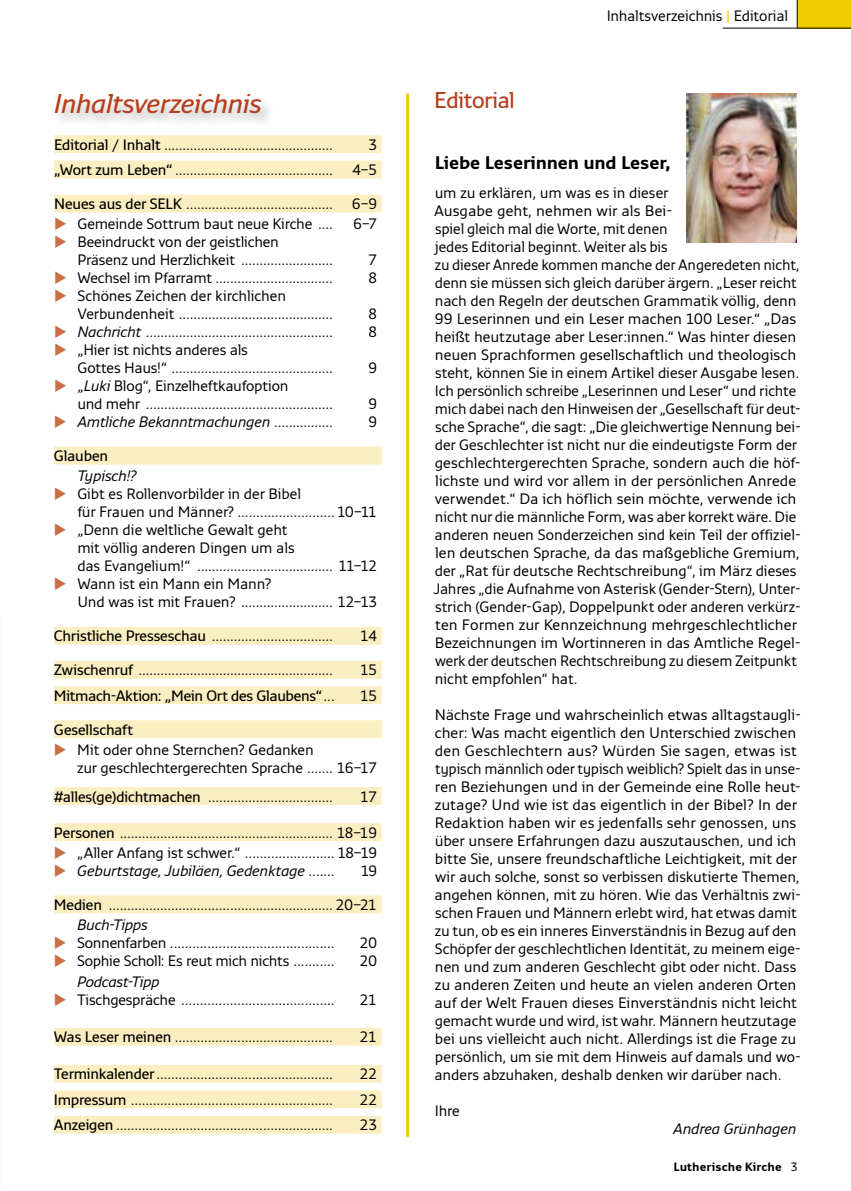
<style>
.page{position:relative;width:851px;height:1191px;background:#fff}
.page>*{position:absolute;margin:0;border:0;box-sizing:border-box;transform-origin:0 0}
.t1{font:italic 600 27px "Monitor";letter-spacing:-.02em;color:#b73e1d}
.t2{font:600 22.65px "Monitor";letter-spacing:-.025em;color:#b73e1d}
.t3{font:700 18.15px "Monitor";letter-spacing:-.02em;color:#000}
.t4{font:15px/18px "Monitor";letter-spacing:-.01em;color:#000}
.t5{font:italic 15px "Monitor";letter-spacing:-.015em;color:#000}
.t6{font:600 15px "Monitor";letter-spacing:-.02em;color:#000}
.t7{font:700 12px "Monitor";color:#000}
.s1{font-weight:600}
.s2{font-style:italic}
.s3{font-style:normal}
.s4{font-weight:400}
.s5{font-weight:600;font-style:italic}
.s6{color:#eecd00}
</style>
<div class="page">
<div style="left:797px;top:0;width:53px;height:28px;background:#eecd00"></div>
<hr style="left:722px;top:28px;width:128px;height:1px;background:#000">
<svg style="left:796px;top:0;width:1px;height:28px"></svg>
<img style="left:686px;top:94px;width:110px;height:148px">
<div style="left:54px;top:135px;width:327px;height:18px;background:#fbefc1"></div>
<div style="left:54px;top:161px;width:327px;height:17px;background:#fbefc1"></div>
<div style="left:54px;top:195px;width:327px;height:17px;background:#fbefc1"></div>
<div style="left:54px;top:447px;width:327px;height:17px;background:#fbefc1"></div>
<div style="left:54px;top:627px;width:327px;height:18px;background:#fbefc1"></div>
<div style="left:54px;top:661px;width:327px;height:18px;background:#fbefc1"></div>
<div style="left:54px;top:686px;width:327px;height:18px;background:#fbefc1"></div>
<div style="left:54px;top:720px;width:327px;height:18px;background:#fbefc1"></div>
<div style="left:54px;top:787px;width:327px;height:18px;background:#fbefc1"></div>
<div style="left:54px;top:823px;width:327px;height:18px;background:#fbefc1"></div>
<div style="left:54px;top:895px;width:327px;height:18px;background:#fbefc1"></div>
<div style="left:54px;top:1027px;width:327px;height:18px;background:#fbefc1"></div>
<div style="left:54px;top:1065px;width:327px;height:17px;background:#fbefc1"></div>
<div style="left:54px;top:1090px;width:327px;height:18px;background:#fbefc1"></div>
<div style="left:54px;top:1115px;width:327px;height:18px;background:#fbefc1"></div>
<div style="left:52px;top:93px;width:224px;height:34px;background:#000;opacity:.25"></div>
<hr style="left:406px;top:94px;width:3px;height:1043px;background:#eecd00">
<h1 class="t1" style="left:54px;top:87px;width:209px">Inhaltsverzeichnis</h1>
<p class="t4" style="left:54px;top:135px;width:280px"><span class="s1">Editorial / Inhalt</span> ..............................................</p>
<p class="t4" style="left:368px;top:135px;width:11px">3</p>
<p class="t4" style="left:54px;top:160px;width:280px"><span class="s1">„Wort zum Leben“</span> ...........................................</p>
<p class="t4" style="left:352px;top:160px;width:27px">4–5</p>
<p class="t4" style="left:54px;top:194px;width:280px"><span class="s1">Neues aus der SELK</span> ........................................</p>
<p class="t4" style="left:352px;top:194px;width:27px">6–9</p>
<p class="t4" style="left:77px;top:214px;width:257px">Gemeinde Sottrum baut neue Kirche ....</p>
<p class="t4" style="left:353px;top:214px;width:26px">6–7</p>
<p class="t4" style="left:77px;top:232px;width:257px">Beeindruckt von der geistlichen<br>Präsenz und Herzlichkeit .........................</p>
<p class="t4" style="left:368px;top:250px;width:11px">7</p>
<p class="t4" style="left:77px;top:268px;width:257px">Wechsel im Pfarramt ................................</p>
<p class="t4" style="left:368px;top:268px;width:11px">8</p>
<p class="t4" style="left:77px;top:286px;width:257px">Schönes Zeichen der kirchlichen<br>Verbundenheit ..........................................</p>
<p class="t4" style="left:368px;top:304px;width:11px">8</p>
<p class="t4" style="left:77px;top:322px;width:257px"><span class="s2">Nachricht</span> ...................................................</p>
<p class="t4" style="left:368px;top:322px;width:11px">8</p>
<p class="t4" style="left:77px;top:340px;width:257px">„Hier ist nichts anderes als<br>Gottes Haus!“ ............................................</p>
<p class="t4" style="left:368px;top:358px;width:11px">9</p>
<p class="t4" style="left:77px;top:376px;width:257px">„<span class="s2">Luki</span> Blog“, Einzelheftkaufoption<br>und mehr ...................................................</p>
<p class="t4" style="left:368px;top:394px;width:11px">9</p>
<p class="t5" style="left:77px;top:413px;width:257px">Amtliche Bekanntmachungen <span class="s3">................</span></p>
<p class="t4" style="left:368px;top:412px;width:11px">9</p>
<p class="t6" style="left:54px;top:447px;width:56px">Glauben</p>
<p class="t5" style="left:77px;top:467px;width:61px">Typisch!?</p>
<p class="t4" style="left:77px;top:484px;width:301px">Gibt es Rollenvorbilder in der Bibel<br>für Frauen und Männer? .......................... 10–11 „Denn die weltliche Gewalt geht<br>mit völlig anderen Dingen um als<br>das Evangelium!“ ..................................... 11–12<br>Wann ist ein Mann ein Mann?<br>Und was ist mit Frauen? ......................... 12–13</p>
<p class="t4" style="left:54px;top:626px;width:280px"><span class="s1">Christliche Presseschau</span> .................................</p>
<p class="t4" style="left:360px;top:626px;width:19px">14</p>
<p class="t4" style="left:54px;top:660px;width:280px"><span class="s1">Zwischenruf</span> .....................................................</p>
<p class="t4" style="left:360px;top:660px;width:19px">15</p>
<p class="t6" style="left:54px;top:686px;width:282px">Mitmach-Aktion: „Mein Ort des Glaubens“<span class="s4">...</span></p>
<p class="t4" style="left:360px;top:686px;width:19px">15</p>
<p class="t6" style="left:54px;top:720px;width:81px">Gesellschaft</p>
<p class="t4" style="left:77px;top:740px;width:301px">Mit oder ohne Sternchen? Gedanken<br>zur geschlechtergerechten Sprache ....... 16–17</p>
<p class="t4" style="left:54px;top:786px;width:280px"><span class="s5">#</span><span class="s1">alles(ge)dichtmachen</span> ..................................</p>
<p class="t4" style="left:360px;top:786px;width:19px">17</p>
<p class="t4" style="left:54px;top:821px;width:325px;line-height:20.1px;text-align:right"><span class="s1">Personen</span> .......................................................... 18–19 „Aller Anfang ist schwer.“ ........................ 18–19</p>
<p class="t5" style="left:77px;top:861px;width:259px">Geburtstage, Jubiläen, Gedenktage <span class="s3">.......</span></p>
<p class="t4" style="left:360px;top:861px;width:18px">19</p>
<p class="t4" style="left:77px;top:894px;width:301px;line-height:20.1px;text-indent:-23px"><span class="s1">Medien</span> ............................................................. 20–21<br><span class="s2">Buch-Tipps</span></p>
<p class="t4" style="left:77px;top:933px;width:259px">Sonnenfarben ............................................</p>
<p class="t4" style="left:359px;top:933px;width:19px">20</p>
<p class="t4" style="left:77px;top:951px;width:259px">Sophie Scholl: Es reut mich nichts ...........</p>
<p class="t4" style="left:359px;top:951px;width:19px">20</p>
<p class="t5" style="left:77px;top:972px;width:84px">Podcast-Tipp</p>
<p class="t4" style="left:77px;top:990px;width:259px">Tischgespräche .........................................</p>
<p class="t4" style="left:359px;top:990px;width:19px">21</p>
<p class="t4" style="left:54px;top:1027px;width:280px"><span class="s1">Was Leser meinen</span> ...........................................</p>
<p class="t4" style="left:359px;top:1027px;width:19px">21</p>
<p class="t4" style="left:54px;top:1064px;width:280px"><span class="s1">Terminkalender</span>................................................</p>
<p class="t4" style="left:359px;top:1064px;width:19px">22</p>
<p class="t4" style="left:54px;top:1090px;width:280px"><span class="s1">Impressum</span> .......................................................</p>
<p class="t4" style="left:359px;top:1090px;width:19px">22</p>
<p class="t4" style="left:54px;top:1115px;width:280px"><span class="s1">Anzeigen</span> ...........................................................</p>
<p class="t4" style="left:359px;top:1115px;width:19px">23</p>
<h2 class="t2" style="left:434px;top:86px;width:82px">Editorial</h2>
<p class="t4" style="left:606px;top:6px;width:183px">Inhaltsverzeichnis <span class="s6">|</span> Editorial</p>
<p class="t3" style="left:435px;top:152px;width:237px">Liebe Leserinnen und Leser,</p>
<p class="t4" style="left:433px;top:183px;width:368px">um zu erklären, um was es in dieser<br>Ausgabe geht, nehmen wir als Bei-<br>spiel gleich mal die Worte, mit denen<br>jedes Editorial beginnt. Weiter als bis<br>zu dieser Anrede kommen manche der Angeredeten nicht, denn sie müssen sich gleich darüber ärgern. „Leser reicht nach den Regeln der deutschen Grammatik völlig, denn 99 Leserinnen und ein Leser machen 100 Leser.“ „Das heißt heutzutage aber Leser:innen.“ Was hinter diesen neuen Sprachformen gesellschaftlich und theologisch steht, können Sie in einem Artikel dieser Ausgabe lesen.<br>Ich persönlich schreibe „Leserinnen und Leser“ und richte mich dabei nach den Hinweisen der „Gesellschaft für deut&shy;sche Sprache“, die sagt: „Die gleichwertige Nennung bei&shy;der Geschlechter ist nicht nur die eindeutigste Form der geschlechtergerechten Sprache, sondern auch die höf&shy;lichste und wird vor allem in der persönlichen Anrede verwendet.“ Da ich höflich sein möchte, verwende ich nicht nur die männliche Form, was aber korrekt wäre. Die anderen neuen Sonderzeichen sind kein Teil der offiziel&shy;len deutschen Sprache, da das maßgebliche Gremium, der „Rat für deutsche Rechtschreibung“, im März dieses Jahres „die Aufnahme von Asterisk (Gender-Stern), Unter&shy;strich (Gender-Gap), Doppelpunkt oder anderen verkürz&shy;ten Formen zur Kennzeichnung mehrgeschlechtlicher Bezeichnungen im Wortinneren in das Amtliche Regel&shy;werk der deutschen Rechtschreibung zu diesem Zeitpunkt nicht empfohlen“ hat.</p>
<p class="t4" style="left:434px;top:705px;width:368px">Nächste Frage und wahrscheinlich etwas alltagstaugli&shy;cher: Was macht eigentlich den Unterschied zwischen den Geschlechtern aus? Würden Sie sagen, etwas ist typisch männlich oder typisch weiblich? Spielt das in unse&shy;ren Beziehungen und in der Gemeinde eine Rolle heut&shy;zutage? Und wie ist das eigentlich in der Bibel? In der Redaktion haben wir es jedenfalls sehr genossen, uns über unsere Erfahrungen dazu auszutauschen, und ich bitte Sie, unsere freundschaftliche Leichtigkeit, mit der wir auch solche, sonst so verbissen diskutierte Themen, angehen können, mit zu hören. Wie das Verhältnis zwi&shy;schen Frauen und Männern erlebt wird, hat etwas damit zu tun, ob es ein inneres Einverständnis in Bezug auf den Schöpfer der geschlechtlichen Identität, zu meinem eige&shy;nen und zum anderen Geschlecht gibt oder nicht. Dass zu anderen Zeiten und heute an vielen anderen Orten auf der Welt Frauen dieses Einverständnis nicht leicht gemacht wurde und wird, ist wahr. Männern heutzutage bei uns vielleicht auch nicht. Allerdings ist die Frage zu persönlich, um sie mit dem Hinweis auf damals und wo-- anders abzuhaken, deshalb denken wir darüber nach.</p>
<p class="t4" style="left:435px;top:1101px;width:27px">Ihre</p>
<p class="t5" style="left:673px;top:1119px;width:125px">Andrea Grünhagen</p>
<p class="t7" style="left:673px;top:1159px;width:126px">Lutherische Kirche <span class="s4">3</span></p>
</div>
